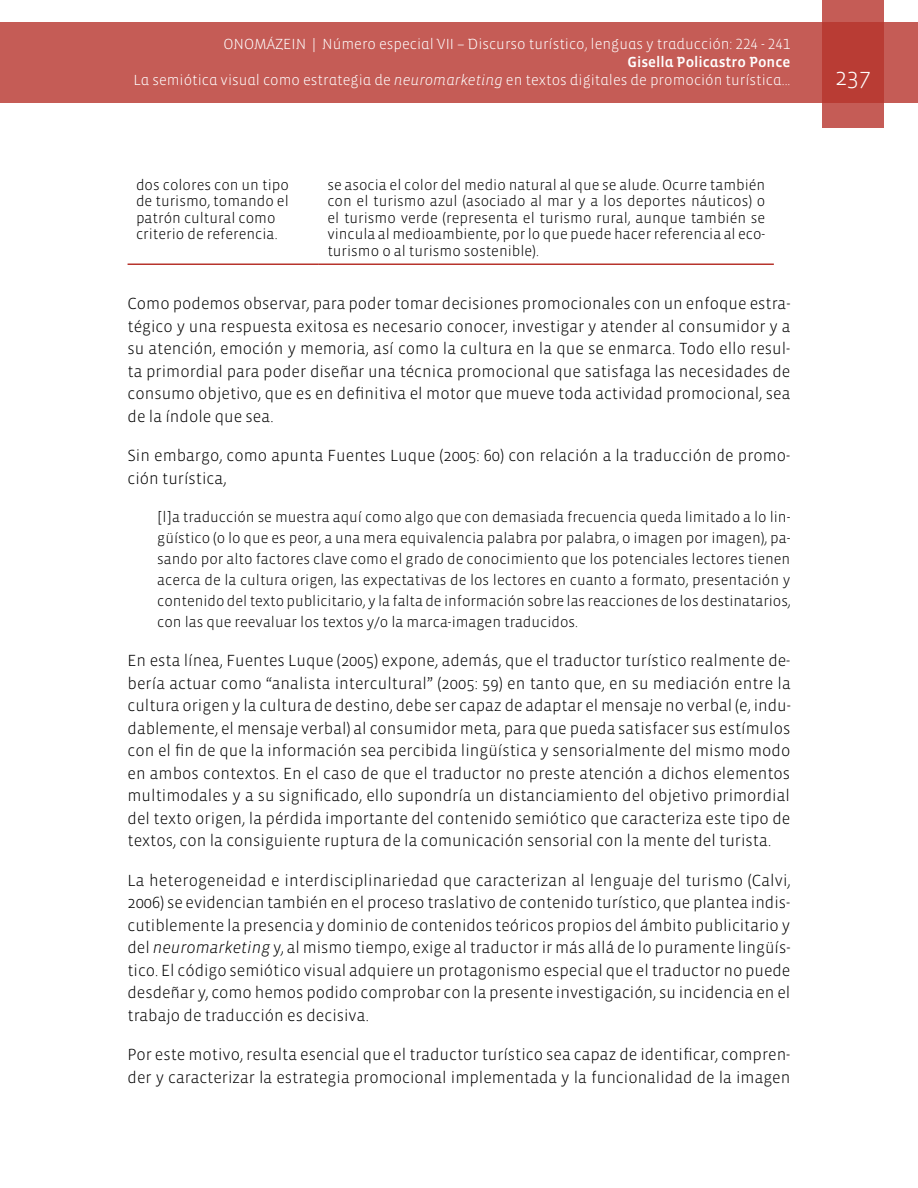
<style>
.page{position:relative;width:918px;height:1188px;background:#fff}
.page>*{position:absolute;margin:0;border:0;box-sizing:border-box;transform-origin:0 0}
.t1{font:300 24px "Vista Sans";color:#fff}
.t2{font:300 16.5px/22.5px "Vista Sans";color:#000;text-align:justify}
.t3{font:300 15px/16.5px "Vista Sans";color:#000;text-align:justify}
.t4{font:300 15px "Vista Sans Alt";color:#fff}
.t5{font:15px "Vista Sans Alt Med";color:#fff}
.s1{font-family:"Vista Sans Alt Light Ita";font-weight:400}
.s2{font-style:italic}
</style>
<div class="page">
<div style="left:0;top:23px;width:918px;height:80px;background:#c55c56"></div>
<svg style="left:822px;top:0;width:62px;height:128px;background:#bd4740"></svg>
<hr style="left:128px;top:263px;width:191px;height:2px;background:#b7342c">
<hr style="left:319px;top:263px;width:455px;height:2px;background:#b7342c">
<p class="t4" style="left:223px;top:37px;width:568px">ONOMÁZEIN | Número especial VII – Discurso turístico, lenguas y traducción: 224 - 241</p>
<p class="t5" style="left:627px;top:55px;width:164px">Gisella Policastro Ponce</p>
<p class="t4" style="left:133px;top:73px;width:659px">La semiótica visual como estrategia de <span class="s1">neuromarketing</span> en textos digitales de promoción turística...</p>
<h1 class="t1" style="left:835px;top:65px;width:37px">237</h1>
<p class="t3" style="left:136px;top:177px;width:154px;text-align:left">dos colores con un tipo de turismo, tomando el patrón cultural como criterio de referencia.</p>
<p class="t3" style="left:327px;top:177px;width:440px">se asocia el color del medio natural al que se alude. Ocurre también con el turismo azul (asociado al mar y a los deportes náuticos) o el turismo verde (representa el turismo rural, aunque también se vincula al medioambiente, por lo que puede hacer referencia al eco&shy;turismo o al turismo sostenible).</p>
<p class="t2" style="left:128px;top:293px;width:664px">Como podemos observar, para poder tomar decisiones promocionales con un enfoque estra&shy;tégico y una respuesta exitosa es necesario conocer, investigar y atender al consumidor y a su atención, emoción y memoria, así como la cultura en la que se enmarca. Todo ello resul&shy;ta primordial para poder diseñar una técnica promocional que satisfaga las necesidades de consumo objetivo, que es en definitiva el motor que mueve toda actividad promocional, sea de la índole que sea.</p>
<p class="t2" style="left:128px;top:445px;width:664px">Sin embargo, como apunta Fuentes Luque (2005: 60) con relación a la traducción de promo&shy;ción turística,</p>
<p class="t3" style="left:157px;top:506px;width:635px;line-height:21px">[l]a traducción se muestra aquí como algo que con demasiada frecuencia queda limitado a lo lin&shy;güístico (o lo que es peor, a una mera equivalencia palabra por palabra, o imagen por imagen), pa&shy;sando por alto factores clave como el grado de conocimiento que los potenciales lectores tienen acerca de la cultura origen, las expectativas de los lectores en cuanto a formato, presentación y contenido del texto publicitario, y la falta de información sobre las reacciones de los destinatarios, con las que reevaluar los textos y/o la marca-imagen traducidos.</p>
<p class="t2" style="left:128px;top:650px;width:665px">En esta línea, Fuentes Luque (2005) expone, además, que el traductor turístico realmente de&shy;bería actuar como “analista intercultural” (2005: 59) en tanto que, en su mediación entre la cultura origen y la cultura de destino, debe ser capaz de adaptar el mensaje no verbal (e, indu&shy;dablemente, el mensaje verbal) al consumidor meta, para que pueda satisfacer sus estímulos con el fin de que la información sea percibida lingüística y sensorialmente del mismo modo en ambos contextos. En el caso de que el traductor no preste atención a dichos elementos multimodales y a su significado, ello supondría un distanciamiento del objetivo primordial del texto origen, la pérdida importante del contenido semiótico que caracteriza este tipo de textos, con la consiguiente ruptura de la comunicación sensorial con la mente del turista.</p>
<p class="t2" style="left:128px;top:869px;width:665px">La heterogeneidad e interdisciplinariedad que caracterizan al lenguaje del turismo (Calvi, 2006) se evidencian también en el proceso traslativo de contenido turístico, que plantea indis&shy;cutiblemente la presencia y dominio de contenidos teóricos propios del ámbito publicitario y del <span class="s2">neuromarketing</span> y, al mismo tiempo, exige al traductor ir más allá de lo puramente lingüís&shy;tico. El código semiótico visual adquiere un protagonismo especial que el traductor no puede desdeñar y, como hemos podido comprobar con la presente investigación, su incidencia en el trabajo de traducción es decisiva.</p>
<p class="t2" style="left:128px;top:1044px;width:664px">Por este motivo, resulta esencial que el traductor turístico sea capaz de identificar, compren&shy;der y caracterizar la estrategia promocional implementada y la funcionalidad de la imagen</p>
</div>
